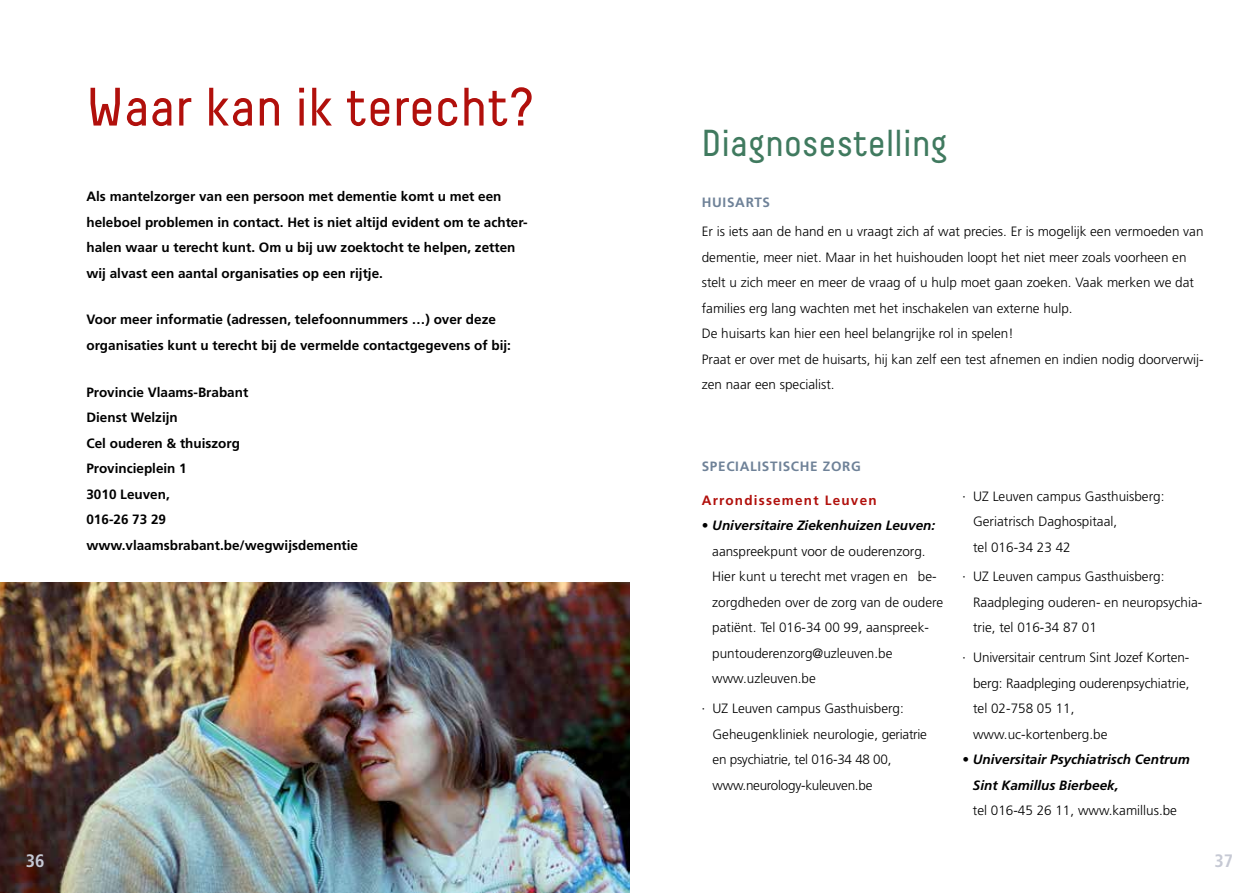
<style>
.page{position:relative;width:1259px;height:893px;background:#fff}
.page>*{position:absolute;margin:0;border:0;box-sizing:border-box;transform-origin:0 0}
.t1{font:54px "Decima";letter-spacing:.01em;color:#b1100c}
.t2{font:37.5px "Decima";letter-spacing:.01em;color:#407a5f}
.t3{font:700 condensed 18px "Frutiger";color:#c6c9d4}
.t4{font:300 13.5px/25.5px "Frutiger";color:#000}
.t5{font:700 13.5px/25.5px "Frutiger";color:#000}
.t6{font:300 13.5px/25.5px "Frutiger";letter-spacing:-.02em;color:#000}
.t7{font:italic 700 13.5px/25.5px "Frutiger";color:#000}
.t8{font:700 13.5px "Frutiger";letter-spacing:.05em;color:#6f8298}
.t9{font:700 13.5px "Frutiger";letter-spacing:.09em;color:#b1100c}
.s1{font-weight:700;font-style:italic}
.s2{font-stretch:condensed}
.s3{font-weight:300;font-style:normal}
</style>
<div class="page">
<img style="left:0;top:583px;width:629px;height:310px">
<p class="t1" style="left:86px;top:76px;width:449px">Waar kan ik terecht?</p>
<p class="t5" style="left:86px;top:184px;width:442px">Als mantelzorger van een persoon met dementie komt u met een heleboel problemen in contact. Het is niet altijd evident om te achter&shy;halen waar u terecht kunt. Om u bij uw zoektocht te helpen, zetten wij alvast een aantal organisaties op een rijtje.</p>
<p class="t5" style="left:86px;top:307px;width:426px">Voor meer informatie (adressen, telefoonnummers …) over deze organisaties kunt u terecht bij de vermelde contactgegevens of bij:</p>
<p class="t5" style="left:86px;top:379px;width:273px">Provincie Vlaams-Brabant<br>Dienst Welzijn<br>Cel ouderen &amp; thuiszorg<br>Provincieplein 1<br>3010 Leuven,<br>016-26 73 29 www.vlaamsbrabant.be/wegwijsdementie</p>
<p class="t2" style="left:702px;top:122px;width:247px">Diagnosestelling</p>
<p class="t8" style="left:702px;top:194px;width:70px">H uisarts</p>
<p class="t4" style="left:702px;top:219px;width:503px">Er is iets aan de hand en u vraagt zich af wat precies. Er is mogelijk een vermoeden van dementie, meer niet. Maar in het huishouden loopt het niet meer zoals voorheen en stelt u zich meer en meer de vraag of u hulp moet gaan zoeken. Vaak merken we dat families erg lang wachten met het inschakelen van externe hulp.<br>De huisarts kan hier een heel belangrijke rol in spelen!<br>Praat er over met de huisarts, hij kan zelf een test afnemen en indien nodig doorverwij&shy;zen naar een specialist.</p>
<p class="t8" style="left:702px;top:458px;width:159px">Specialistische zorg</p>
<p class="t9" style="left:702px;top:492px;width:176px">Arrondissement Leuven</p>
<p class="t4" style="left:712px;top:513px;width:232px;text-indent:-11px">• <span class="s1">Universitaire Ziekenhuizen Leuven: </span>aanspreekpunt voor de ouderenzorg.<br>Hier kunt u terecht met vragen en be&shy;zorgdheden over de zorg van de oudere patiënt. Tel 016-34 00 99, aanspreek&shy;puntouderenzorg@uzleuven.be www.uzleuven.be</p>
<p class="t6" style="left:712px;top:696px;width:216px;text-indent:-11px"><span class="s2">·</span> UZ Leuven campus Gasthuisberg:<br>Geheugenkliniek neurologie, geriatrie en psychiatrie, tel 016-34 48 00, www.neurology-kuleuven.be</p>
<p class="t4" style="left:973px;top:483px;width:193px;text-indent:-11px"><span class="s2">·</span> UZ Leuven campus Gasthuisberg:<br>Geriatrisch Daghospitaal,<br>tel 016-34 23 42</p>
<p class="t4" style="left:973px;top:564px;width:231px;text-indent:-11px"><span class="s2">·</span> UZ Leuven campus Gasthuisberg:<br>Raadpleging ouderen- en neuropsychia&shy;trie, tel 016-34 87 01</p>
<p class="t4" style="left:973px;top:645px;width:218px;text-indent:-11px"><span class="s2">·</span> Universitair centrum Sint Jozef Korten&shy;berg: Raadpleging ouderenpsychiatrie, tel 02-758 05 11, www.uc-kortenberg.be</p>
<p class="t7" style="left:973px;top:747px;width:218px;text-indent:-11px"><span class="s3">•</span> Universitair Psychiatrisch Centrum<br>Sint Kamillus Bierbeek,<br><span class="s3">tel 016-45 26 11, www.kamillus.be</span></p>
<p class="t3" style="left:26px;top:850px;width:20px">36</p>
<p class="t3" style="left:1214px;top:850px;width:20px">37</p>
</div>
